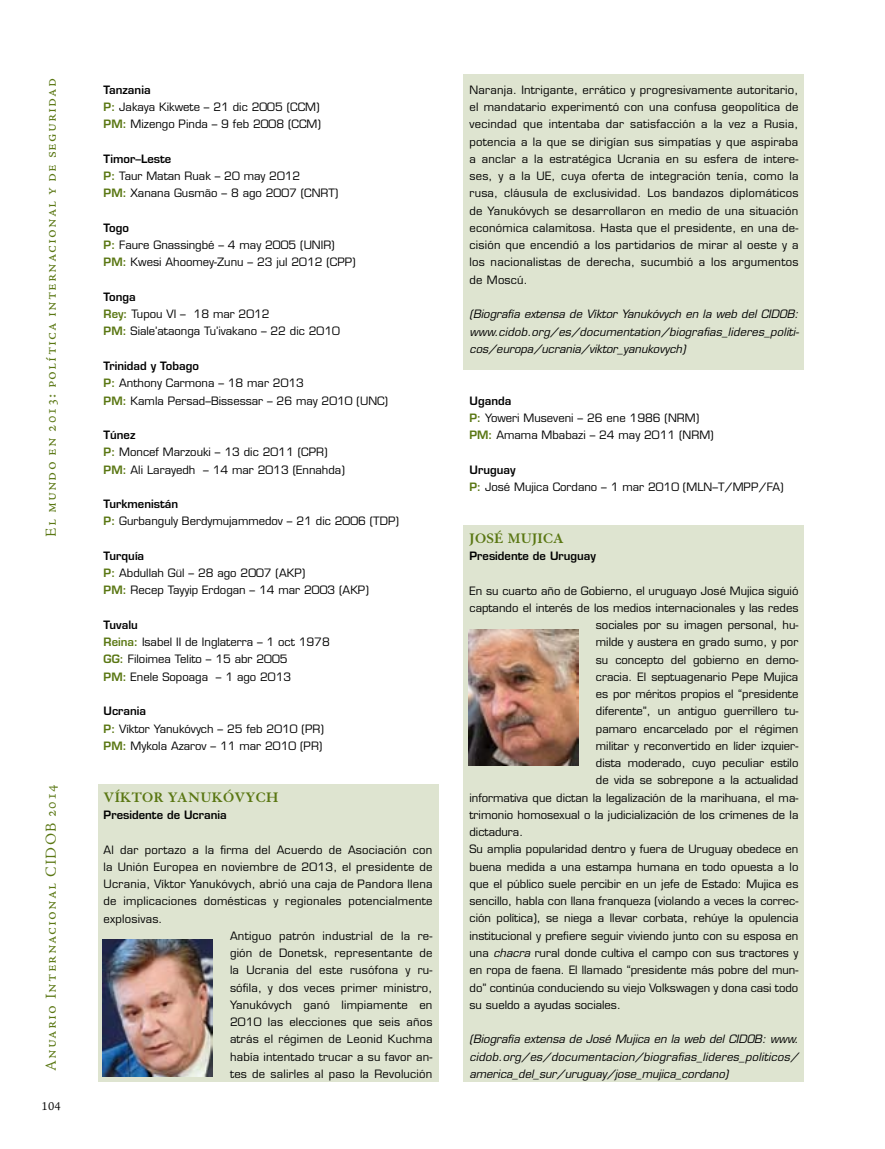
<style>
.page{position:relative;width:885px;height:1149px;background:#fff}
.page>*{position:absolute;margin:0;border:0;box-sizing:border-box;transform-origin:0 0}
.t1{font:15px "Adobe Jenson Pro Lt Capt";letter-spacing:.07em;color:#5a7713}
.t2{font:700 15px "Granjon";letter-spacing:.015em;color:#5a7713}
.t3{font:12px "Adobe Jenson Pro Lt Capt";color:#000}
.t4{font:11.25px/17.2px "Eurostile";color:#000}
.t5{font:11.25px "Eurostile";letter-spacing:.02em;color:#000}
.t6{font:italic 11.25px/17.2px "Eurostile";color:#000;text-align:justify}
.t7{font:600 11.25px "Eurostile";color:#000}
.s1{font-weight:600}
.s2{font-weight:600;color:#5a7713}
.s3{font-style:italic}
</style>
<div class="page">
<div style="left:98px;top:784px;width:340px;height:297px;background:#dee4d0"></div>
<div style="left:463px;top:525px;width:341px;height:556px;background:#dee4d0"></div>
<div style="left:463px;top:74px;width:341px;height:296px;background:#dee4d0"></div>
<img style="left:102px;top:939px;width:111px;height:136px">
<img style="left:468px;top:629px;width:110px;height:136px">
<h1 class="t1" style="left:42px;top:536px;width:460px;rotate:-90deg">El mundo en 2013: política internacional y de seguridad</h1>
<p class="t4" style="left:469px;top:81px;width:330px;text-align:justify">Naranja. Intrigante, errático y progresivamente autoritario, el mandatario experimentó con una confusa geopolítica de vecindad que intentaba dar satisfacción a la vez a Rusia, potencia a la que se dirigían sus simpatías y que aspiraba a anclar a la estratégica Ucrania en su esfera de intere&shy;ses, y a la UE, cuya oferta de integración tenía, como la rusa, cláusula de exclusividad. Los bandazos diplomáticos de Yanukóvych se desarrollaron en medio de una situación económica calamitosa. Hasta que el presidente, en una de&shy;cisión que encendió a los partidarios de mirar al oeste y a los nacionalistas de derecha, sucumbió a los argumentos de Moscú.</p>
<p class="t4" style="left:104px;top:81px;width:219px"><span class="s1">Tanzania<br></span><span class="s2">P:</span> Jakaya Kikwete – 21 dic 2005 (CCM)<br><span class="s2">PM:</span> Mizengo Pinda – 9 feb 2008 (CCM)</p>
<p class="t4" style="left:104px;top:150px;width:236px"><span class="s1">Timor–Leste<br></span><span class="s2">P:</span> Taur Matan Ruak – 20 may 2012<br><span class="s2">PM:</span> Xanana Gusmão – 8 ago 2007 (CNRT)</p>
<p class="t4" style="left:104px;top:219px;width:254px"><span class="s1">Togo<br></span><span class="s2">P:</span> Faure Gnassingbé – 4 may 2005 (UNIR)<br><span class="s2">PM:</span> Kwesi Ahoomey-Zunu – 23 jul 2012 (CPP)</p>
<p class="t4" style="left:104px;top:288px;width:238px"><span class="s1">Tonga<br></span><span class="s2">Rey:</span> Tupou VI – 18 mar 2012<br><span class="s2">PM:</span> Siale’ataonga Tu’ivakano – 22 dic 2010</p>
<p class="t4" style="left:104px;top:357px;width:286px"><span class="s1">Trinidad y Tobago<br></span><span class="s2">P:</span> Anthony Carmona – 18 mar 2013<br><span class="s2">PM:</span> Kamla Persad–Bissessar – 26 may 2010 (UNC)</p>
<p class="t4" style="left:104px;top:426px;width:243px"><span class="s1">Túnez<br></span><span class="s2">P:</span> Moncef Marzouki – 13 dic 2011 (CPR)<br><span class="s2">PM:</span> Ali Larayedh – 14 mar 2013 (Ennahda)</p>
<p class="t4" style="left:104px;top:495px;width:297px"><span class="s1">Turkmenistán<br></span><span class="s2">P:</span> Gurbanguly Berdymujammedov – 21 dic 2006 (TDP)</p>
<p class="t4" style="left:104px;top:547px;width:267px"><span class="s1">Turquía<br></span><span class="s2">P:</span> Abdullah Gül – 28 ago 2007 (AKP)<br><span class="s2">PM:</span> Recep Tayyip Erdogan – 14 mar 2003 (AKP)</p>
<p class="t4" style="left:104px;top:616px;width:228px"><span class="s1">Tuvalu<br></span><span class="s2">Reina:</span> Isabel II de Inglaterra – 1 oct 1978<br><span class="s2">GG:</span> Filoimea Telito – 15 abr 2005<br><span class="s2">PM:</span> Enele Sopoaga – 1 ago 2013</p>
<p class="t4" style="left:104px;top:702px;width:222px"><span class="s1">Ucrania<br></span><span class="s2">P:</span> Víktor Yanukóvych – 25 feb 2010 (PR)<br><span class="s2">PM:</span> Mykola Azarov – 11 mar 2010 (PR)</p>
<h1 class="t2" style="left:104px;top:788px;width:176px">VÍKTOR YANUKÓVYCH</h1>
<p class="t7" style="left:104px;top:807px;width:125px">Presidente de Ucrania</p>
<p class="t5" style="left:104px;top:842px;width:330px">Al dar portazo a la firma del Acuerdo de Asociación con</p>
<p class="t5" style="left:104px;top:859px;width:330px">la Unión Europea en noviembre de 2013, el presidente de</p>
<p class="t5" style="left:104px;top:876px;width:330px">Ucrania, Víktor Yanukóvych, abrió una caja de Pandora llena</p>
<p class="t5" style="left:104px;top:894px;width:330px">de implicaciones domésticas y regionales potencialmente</p>
<p class="t5" style="left:104px;top:911px;width:60px">explosivas.</p>
<p class="t5" style="left:230px;top:928px;width:204px">Antiguo patrón industrial de la re-</p>
<p class="t5" style="left:230px;top:945px;width:204px">gión de Donetsk, representante de</p>
<p class="t5" style="left:230px;top:963px;width:204px">la Ucrania del este rusófona y ru-</p>
<p class="t5" style="left:230px;top:980px;width:204px">sófila, y dos veces primer ministro,</p>
<p class="t5" style="left:230px;top:997px;width:204px">Yanukóvych ganó limpiamente en</p>
<p class="t5" style="left:230px;top:1014px;width:204px">2010 las elecciones que seis años</p>
<p class="t5" style="left:230px;top:1032px;width:204px">atrás el régimen de Leonid Kuchma</p>
<p class="t5" style="left:230px;top:1049px;width:204px">había intentado trucar a su favor an-</p>
<p class="t5" style="left:230px;top:1066px;width:204px">tes de salirles al paso la Revolución</p>
<p class="t6" style="left:469px;top:305px;width:331px">(Biografía extensa de Víktor Yanukóvych en la web del CIDOB: www.cidob.org/es/documentation/biografias_lideres_politi&shy;cos/europa/ucrania/viktor_yanukovych)</p>
<p class="t4" style="left:469px;top:392px;width:246px"><span class="s1">Uganda<br></span><span class="s2">P:</span> Yoweri Museveni – 26 ene 1986 (NRM)<br><span class="s2">PM:</span> Amama Mbabazi – 24 may 2011 (NRM)</p>
<p class="t4" style="left:469px;top:461px;width:315px"><span class="s1">Uruguay<br></span><span class="s2">P:</span> José Mujica Cordano – 1 mar 2010 (MLN–T/MPP/FA)</p>
<h1 class="t2" style="left:469px;top:529px;width:96px">JOSÉ MUJICA</h1>
<p class="t7" style="left:469px;top:548px;width:128px">Presidente de Uruguay</p>
<p class="t4" style="left:469px;top:581px;width:330px">En su cuarto año de Gobierno, el uruguayo José Mujica siguió</p>
<p class="t4" style="left:469px;top:599px;width:330px">captando el interés de los medios internacionales y las redes</p>
<p class="t4" style="left:596px;top:616px;width:204px">sociales por su imagen personal, hu-</p>
<p class="t4" style="left:596px;top:633px;width:204px">milde y austera en grado sumo, y por</p>
<p class="t4" style="left:596px;top:650px;width:204px">su concepto del gobierno en demo-</p>
<p class="t4" style="left:596px;top:668px;width:204px">cracia. El septuagenario Pepe Mujica</p>
<p class="t4" style="left:596px;top:685px;width:204px">es por méritos propios el “presidente</p>
<p class="t4" style="left:596px;top:702px;width:204px">diferente”, un antiguo guerrillero tu-</p>
<p class="t4" style="left:596px;top:719px;width:204px">pamaro encarcelado por el régimen</p>
<p class="t4" style="left:596px;top:737px;width:204px">militar y reconvertido en líder izquier-</p>
<p class="t4" style="left:596px;top:754px;width:204px">dista moderado, cuyo peculiar estilo</p>
<p class="t4" style="left:596px;top:771px;width:204px">de vida se sobrepone a la actualidad</p>
<p class="t4" style="left:469px;top:788px;width:330px">informativa que dictan la legalización de la marihuana, el ma-</p>
<p class="t4" style="left:469px;top:806px;width:330px">trimonio homosexual o la judicialización de los crímenes de la</p>
<p class="t4" style="left:469px;top:823px;width:55px">dictadura.</p>
<p class="t4" style="left:469px;top:840px;width:330px">Su amplia popularidad dentro y fuera de Uruguay obedece en</p>
<p class="t4" style="left:469px;top:857px;width:330px">buena medida a una estampa humana en todo opuesta a lo</p>
<p class="t4" style="left:469px;top:875px;width:330px">que el público suele percibir en un jefe de Estado: Mujica es</p>
<p class="t4" style="left:469px;top:892px;width:330px">sencillo, habla con llana franqueza (violando a veces la correc-</p>
<p class="t4" style="left:469px;top:909px;width:330px">ción política), se niega a llevar corbata, rehúye la opulencia</p>
<p class="t4" style="left:469px;top:926px;width:330px">institucional y prefiere seguir viviendo junto con su esposa en</p>
<p class="t4" style="left:469px;top:944px;width:330px">una <span class="s3">chacra</span> rural donde cultiva el campo con sus tractores y</p>
<p class="t4" style="left:469px;top:961px;width:330px">en ropa de faena. El llamado “presidente más pobre del mun-</p>
<p class="t4" style="left:469px;top:978px;width:330px">do” continúa conduciendo su viejo Volkswagen y dona casi todo</p>
<p class="t4" style="left:469px;top:995px;width:153px">su sueldo a ayudas sociales.</p>
<p class="t6" style="left:469px;top:1030px;width:330px">(Biografía extensa de José Mujica en la web del CIDOB: www. cidob.org/es/documentacion/biografias_lideres_politicos/ america_del_sur/uruguay/jose_mujica_cordano)</p>
<h1 class="t1" style="left:42px;top:1070px;width:288px;rotate:-90deg">Anuario Internacional CIDOB 2014</h1>
<p class="t3" style="left:42px;top:1098px;width:21px">104</p>
</div>
